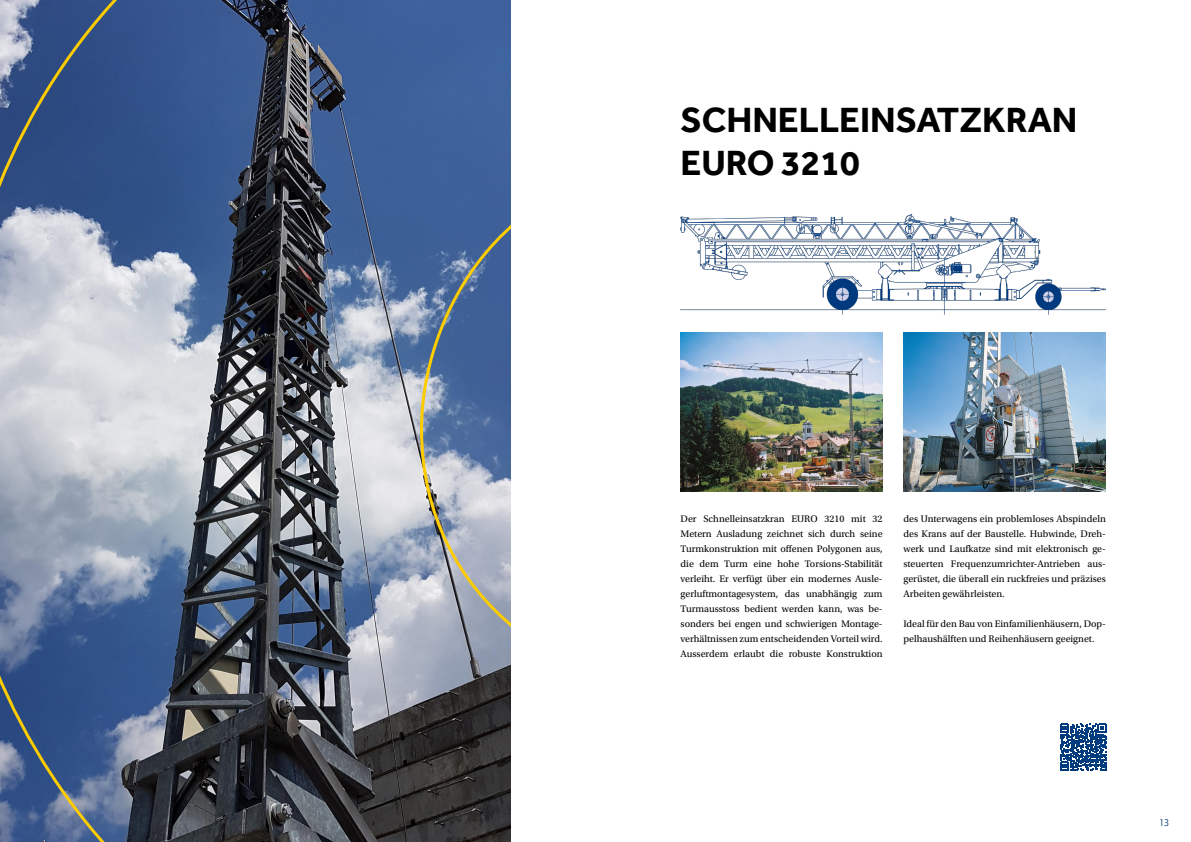
<style>
.page{position:relative;width:1191px;height:842px;background:#fff}
.page>*{position:absolute;margin:0;border:0;box-sizing:border-box;transform-origin:0 0}
.t1{font:700 36px/43.2px "Effra";color:#000}
.t2{font:10px/15px "Utopia Std";color:#000;text-align:justify}
.t3{font:10px "Quay Sans ITC Com";color:#023b7e}
</style>
<div class="page">
<svg style="left:0;top:0;width:510px;height:842px;background:#63728b"></svg>
<img style="left:680px;top:214px;width:426px;height:101px">
<img style="left:680px;top:332px;width:202px;height:159px">
<img style="left:903px;top:332px;width:202px;height:159px">
<svg style="left:1060px;top:724px;width:46px;height:46px"></svg>
<h1 class="t1" style="left:680px;top:98px;width:398px">SCHNELLEINSATZKRAN<br>EURO 3210</h1>
<p class="t2" style="left:680px;top:511px;width:203px">Der Schnelleinsatzkran EURO 3210 mit 32<br>Metern Ausladung zeichnet sich durch seine Turmkonstruktion mit offenen Polygonen aus, die dem Turm eine hohe Torsions-Stabilität verleiht. Er verfügt über ein modernes Ausle&shy;gerluftmontagesystem, das unabhängig zum Turmausstoss bedient werden kann, was be&shy;sonders bei engen und schwierigen Montage&shy;verhältnissen zum entscheidenden Vorteil wird.<br>Ausserdem erlaubt die robuste Konstruktion</p>
<p class="t2" style="left:903px;top:511px;width:204px">des Unterwagens ein problemloses Abspindeln des Krans auf der Baustelle. Hubwinde, Dreh&shy;werk und Laufkatze sind mit elektronisch ge&shy;steuerten Frequenzumrichter-Antrieben aus&shy;gerüstet, die überall ein ruckfreies und präzises Arbeiten gewährleisten.</p>
<p class="t2" style="left:903px;top:616px;width:204px">Ideal für den Bau von Einfamilienhäusern, Dop&shy;pelhaushälften und Reihenhäusern geeignet.</p>
<p class="t3" style="left:1159px;top:817px;width:11px">13</p>
</div>
